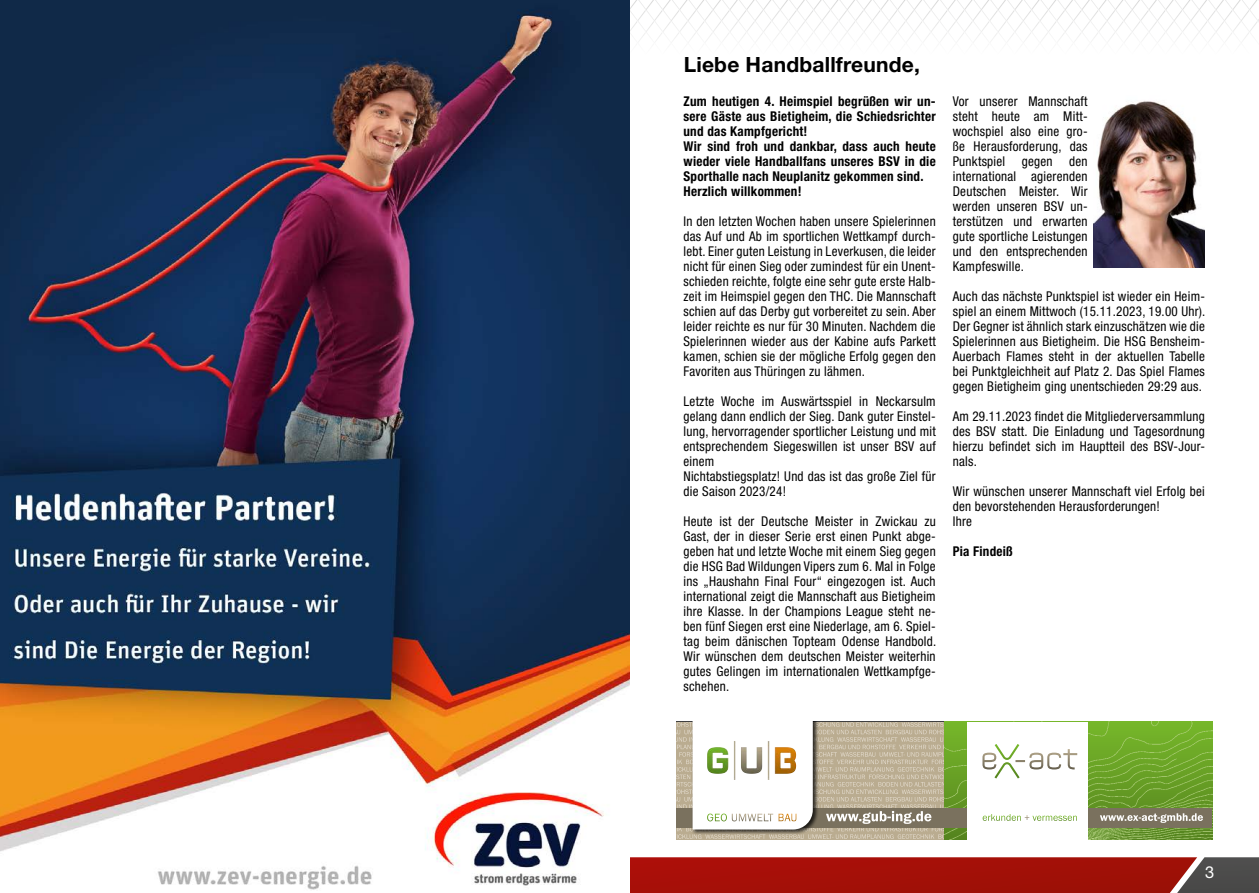
<style>
.page{position:relative;width:1259px;height:893px;background:#fff}
.page>*{position:absolute;margin:0;border:0;box-sizing:border-box;transform-origin:0 0}
.t1{font:700 21px "Helvetica Neue LT Pro";letter-spacing:.01em;color:#000}
.t2{font:16.5px "Helvetica Neue LT Pro";color:#fff}
.t3{font:condensed 13.5px/15px "Helvetica Neue LT Pro";letter-spacing:.02em;color:#000;text-align:justify}
.t4{font:700 condensed 13.5px/15px "Helvetica Neue LT Pro";letter-spacing:.02em;color:#000}
</style>
<div class="page">
<svg style="left:630px;top:857px;width:629px;height:36px;background:#9b1a13"></svg>
<svg style="left:629px;top:0;width:630px;height:56px"></svg>
<img style="left:0;top:0;width:629px;height:890px">
<img style="left:1088px;top:722px;width:124px;height:117px">
<div style="left:676px;top:808px;width:536px;height:20px;background:#7a715e"></div>
<div style="left:967px;top:722px;width:121px;height:117px;background:#fff"></div>
<svg style="left:982px;top:744px;width:95px;height:34px"></svg>
<svg style="left:982px;top:814px;width:95px;height:7px"></svg>
<svg style="left:676px;top:722px;width:291px;height:117px"></svg>
<svg style="left:1100px;top:813px;width:103px;height:10px"></svg>
<img style="left:1093px;top:101px;width:112px;height:167px">
<h1 class="t1" style="left:684px;top:51px;width:238px">Liebe Handballfreunde,</h1>
<p class="t4" style="left:683px;top:94px;width:254px">Zum heutigen 4. Heimspiel begrüßen wir un&shy;sere Gäste aus Bietigheim, die Schiedsrichter und das Kampfgericht!<br>Wir sind froh und dankbar, dass auch heute wieder viele Handballfans unseres BSV in die Sporthalle nach Neuplanitz gekommen sind.<br>Herzlich willkommen!</p>
<p class="t3" style="left:683px;top:214px;width:254px">In den letzten Wochen haben unsere Spielerinnen das Auf und Ab im sportlichen Wettkampf durch&shy;lebt. Einer guten Leistung in Leverkusen, die leider nicht für einen Sieg oder zumindest für ein Unent&shy;schieden reichte, folgte eine sehr gute erste Halb&shy;zeit im Heimspiel gegen den THC. Die Mannschaft schien auf das Derby gut vorbereitet zu sein. Aber leider reichte es nur für 30 Minuten. Nachdem die Spielerinnen wieder aus der Kabine aufs Parkett kamen, schien sie der mögliche Erfolg gegen den Favoriten aus Thüringen zu lähmen.</p>
<p class="t3" style="left:683px;top:394px;width:254px;text-align:left">Letzte Woche im Auswärtsspiel in Neckarsulm gelang dann endlich der Sieg. Dank guter Einstel&shy;lung, hervorragender sportlicher Leistung und mit entsprechendem Siegeswillen ist unser BSV auf einem<br>Nichtabstiegsplatz! Und das ist das große Ziel für die Saison 2023/24!</p>
<p class="t3" style="left:683px;top:514px;width:254px">Heute ist der Deutsche Meister in Zwickau zu Gast, der in dieser Serie erst einen Punkt abge&shy;geben hat und letzte Woche mit einem Sieg gegen die HSG Bad Wildungen Vipers zum 6. Mal in Folge ins „Haushahn Final Four“ eingezogen ist. Auch international zeigt die Mannschaft aus Bietigheim ihre Klasse. In der Champions League steht ne&shy;ben fünf Siegen erst eine Niederlage, am 6. Spiel&shy;tag beim dänischen Topteam Odense Handbold.<br>Wir wünschen dem deutschen Meister weiterhin gutes Gelingen im internationalen Wettkampfge&shy;schehen.</p>
<p class="t3" style="left:952px;top:94px;width:136px">Vor unserer Mannschaft steht heute am Mitt&shy;wochspiel also eine gro&shy;ße Herausforderung, das Punktspiel gegen den international agierenden Deutschen Meister. Wir werden unseren BSV un&shy;terstützen und erwarten gute sportliche Leistungen und den entsprechenden Kampfeswille.</p>
<p class="t3" style="left:952px;top:289px;width:254px">Auch das nächste Punktspiel ist wieder ein Heim&shy;spiel an einem Mittwoch (15.11.2023, 19.00 Uhr).<br>Der Gegner ist ähnlich stark einzuschätzen wie die Spielerinnen aus Bietigheim. Die HSG Bensheim-Auerbach Flames steht in der aktuellen Tabelle bei Punktgleichheit auf Platz 2. Das Spiel Flames gegen Bietigheim ging unentschieden 29:29 aus.</p>
<p class="t3" style="left:952px;top:409px;width:254px">Am 29.11.2023 findet die Mitgliederversammlung des BSV statt. Die Einladung und Tagesordnung hierzu befindet sich im Hauptteil des BSV-Jour&shy;nals.</p>
<p class="t3" style="left:952px;top:484px;width:254px;text-align:left">Wir wünschen unserer Mannschaft viel Erfolg bei den bevorstehenden Herausforderungen!<br>Ihre</p>
<p class="t4" style="left:952px;top:544px;width:62px">Pia Findeiß</p>
<p class="t2" style="left:1205px;top:862px;width:11px">3</p>
</div>
